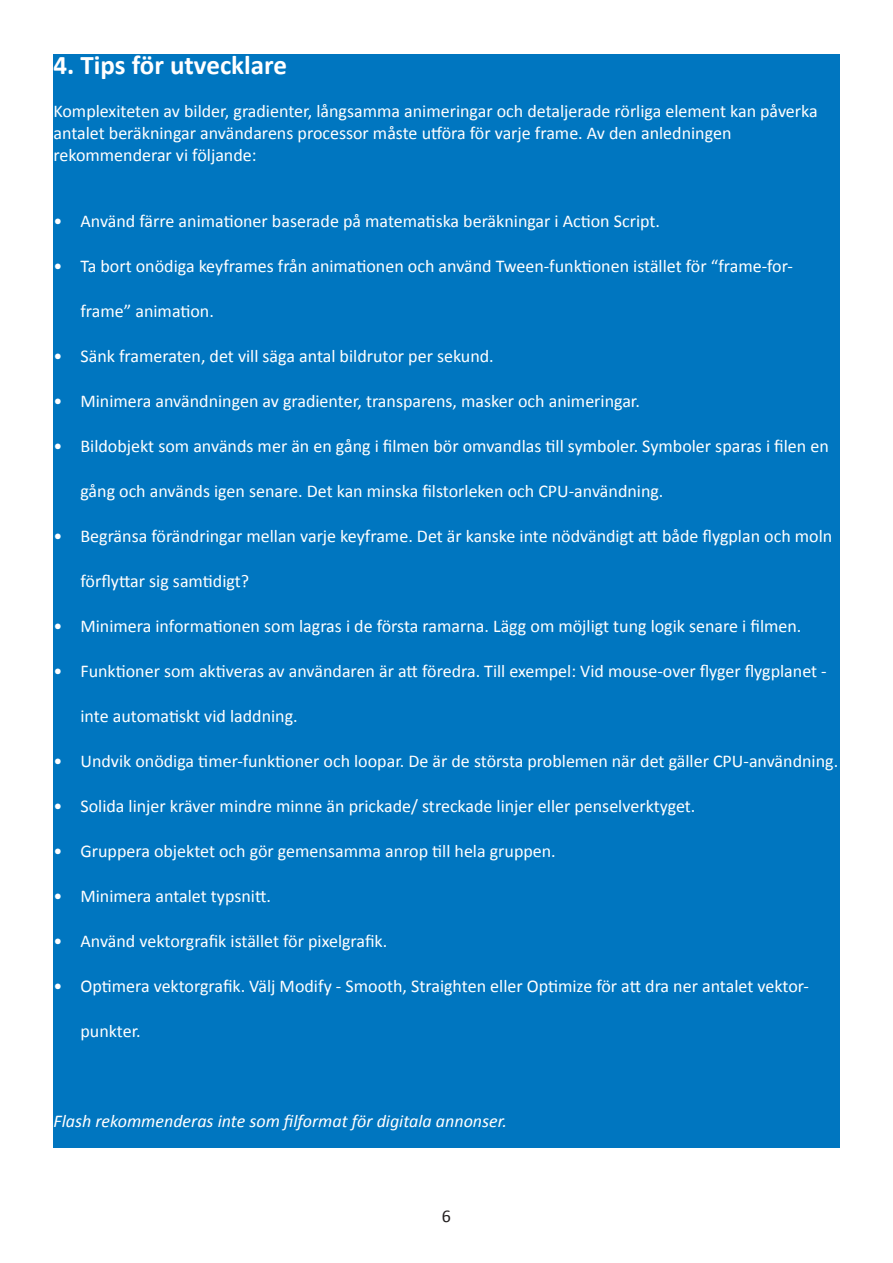
<style>
.page{position:relative;width:893px;height:1263px;background:#fff}
.page>*{position:absolute;margin:0;border:0;box-sizing:border-box;transform-origin:0 0}
.t1{font:700 27px "Calibri";color:#fff}
.t2{font:18px/21.6px "Calibri";color:#fff}
.t3{font:italic 18px "Calibri";color:#fff}
.t4{font:18px "Calibri";color:#231f20}
</style>
<div class="page">
<div style="left:53px;top:54px;width:786px;height:1094px;background:#0076c0"></div>
<p class="t1" style="left:53px;top:49px;width:235px">4. Tips för utvecklare</p>
<p class="t2" style="left:53px;top:100px;width:766px">Komplexiteten av bilder, gradienter, långsamma animeringar och detaljerade rörliga element kan påverka antalet beräkningar användarens processor måste utföra för varje frame. Av den anledningen</p>
<p class="t2" style="left:53px;top:143px;width:205px">rekommenderar vi följande:</p>
<p class="t2" style="left:53px;top:210px;width:608px">• Använd färre animationer baserade på matematiska beräkningar i Action Script.</p>
<p class="t2" style="left:53px;top:255px;width:741px">• Ta bort onödiga keyframes från animationen och använd Tween-funktionen istället för “frame-for-</p>
<p class="t2" style="left:80px;top:300px;width:135px">frame” animation.</p>
<p class="t2" style="left:53px;top:345px;width:442px">• Sänk frameraten, det vill säga antal bildrutor per sekund.</p>
<p class="t2" style="left:53px;top:390px;width:588px">• Minimera användningen av gradienter, transparens, masker och animeringar.</p>
<p class="t2" style="left:53px;top:435px;width:777px">• Bildobjekt som används mer än en gång i filmen bör omvandlas till symboler. Symboler sparas i filen en</p>
<p class="t2" style="left:80px;top:480px;width:585px">gång och används igen senare. Det kan minska filstorleken och CPU-användning.</p>
<p class="t2" style="left:53px;top:525px;width:780px">• Begränsa förändringar mellan varje keyframe. Det är kanske inte nödvändigt att både flygplan och moln</p>
<p class="t2" style="left:80px;top:570px;width:170px">förflyttar sig samtidigt?</p>
<p class="t2" style="left:53px;top:615px;width:749px">• Minimera informationen som lagras i de första ramarna. Lägg om möjligt tung logik senare i filmen.</p>
<p class="t2" style="left:53px;top:660px;width:775px">• Funktioner som aktiveras av användaren är att föredra. Till exempel: Vid mouse-over flyger flygplanet -</p>
<p class="t2" style="left:80px;top:705px;width:219px">inte automatiskt vid laddning.</p>
<p class="t2" style="left:53px;top:750px;width:786px">• Undvik onödiga timer-funktioner och loopar. De är de största problemen när det gäller CPU-användning.</p>
<p class="t2" style="left:53px;top:795px;width:643px">• Solida linjer kräver mindre minne än prickade/ streckade linjer eller penselverktyget.</p>
<p class="t2" style="left:53px;top:840px;width:504px">• Gruppera objektet och gör gemensamma anrop till hela gruppen.</p>
<p class="t2" style="left:53px;top:885px;width:219px">• Minimera antalet typsnitt.</p>
<p class="t2" style="left:53px;top:930px;width:335px">• Använd vektorgrafik istället för pixelgrafik.</p>
<p class="t2" style="left:53px;top:975px;width:757px">• Optimera vektorgrafik. Välj Modify - Smooth, Straighten eller Optimize för att dra ner antalet vektor-</p>
<p class="t2" style="left:80px;top:1020px;width:62px">punkter.</p>
<p class="t3" style="left:53px;top:1110px;width:455px">Flash rekommenderas inte som filformat för digitala annonser.</p>
<p class="t4" style="left:442px;top:1205px;width:11px">6</p>
</div>
